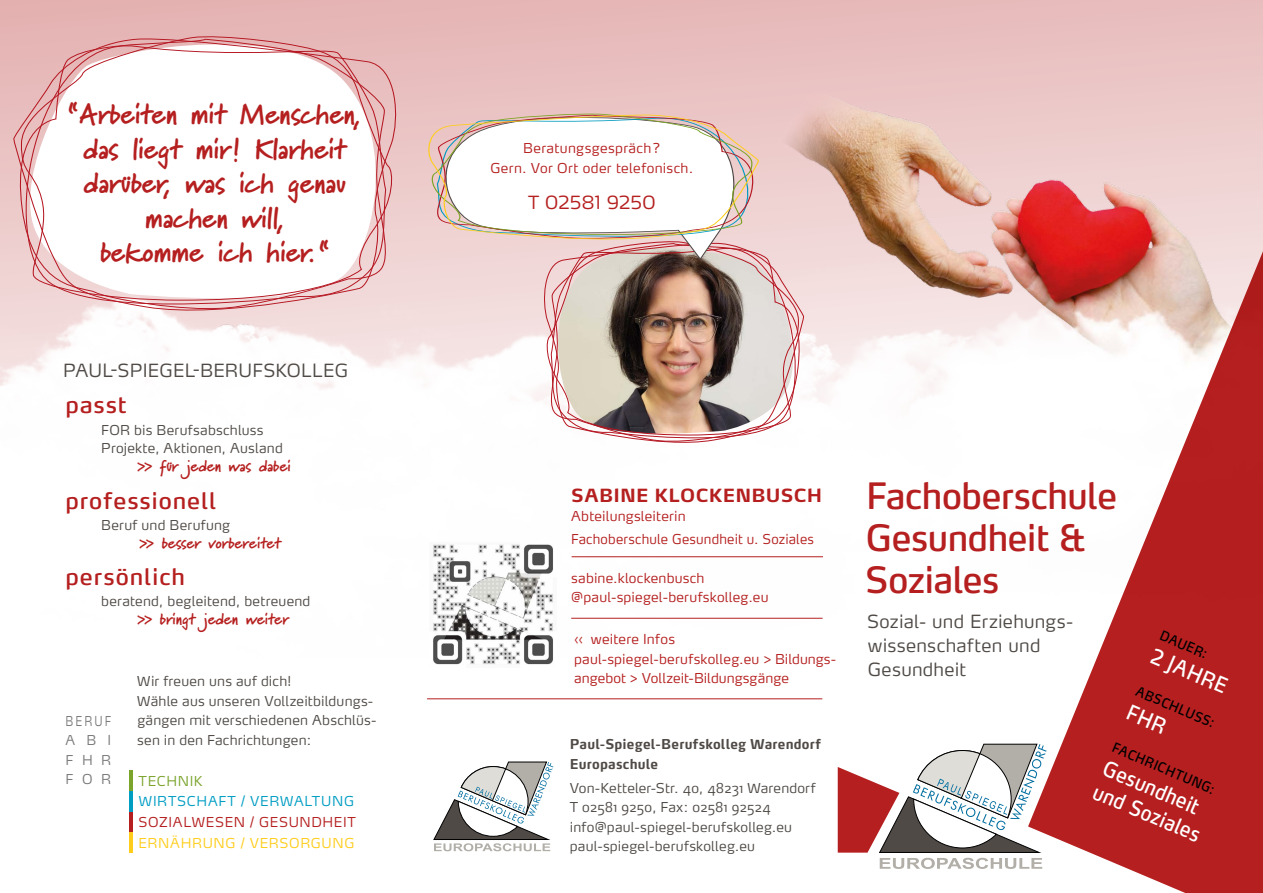
<style>
.page{position:relative;width:1263px;height:893px;background:#fff}
.page>*{position:absolute;margin:0;border:0;box-sizing:border-box;transform-origin:0 0}
.t1{font:36px/42px "Max Pro";letter-spacing:-.015em;color:#b51f1f;scale:.95 1}
.t2{font:700 26.85px/34.5px "Gekritzel";letter-spacing:.015em;color:#b51f1f;text-align:center}
.t3{font:22.5px "Max Pro";letter-spacing:.04em;color:#b51f1f}
.t4{font:21px/25.2px "Max Pro";color:#fff;scale:.87 1}
.t5{font:300 18px/24px "Max Pro";letter-spacing:.015em;color:#4f4a46}
.t6{font:700 18px "Max Pro";letter-spacing:.02em;color:#b51f1f}
.t7{font:300 18px "Max Pro";letter-spacing:.02em;color:#b51f1f}
.t8{font:700 15px "Gekritzel";letter-spacing:.005em;color:#b51f1f}
.t9{font:300 13.5px/19.5px "Max Pro";letter-spacing:.015em;color:#4f4a46}
.t10{font:300 13.5px/19.5px "Max Pro";letter-spacing:.015em;color:#b51f1f}
.t11{font:700 13.5px/19.5px "Max Pro";letter-spacing:.015em;color:#4f4a46;scale:.95 1}
.t12{font:13.5px "Max Pro";color:#000;scale:.87 1}
.t13{font:300 13.5px "Max Pro";letter-spacing:.045em;color:#b51f1f}
.t14{font:300 13.5px "Max Pro";letter-spacing:.05em;color:#009dc3}
.t15{font:300 13.5px "Max Pro";letter-spacing:.045em;color:#ffcd1c}
.t16{font:300 13.5px/19.5px "Max Pro";letter-spacing:.635em;color:#7c7b7b;text-align:justify;scale:.8 1}
.t17{font:300 13.5px "Max Pro";letter-spacing:.045em;color:#7ba42d}
</style>
<div class="page">
<img style="left:0;top:0;width:1263px;height:853px">
<svg style="left:1028px;top:220px;width:235px;height:673px;fill:#b51f1f"></svg>
<div style="left:18px;top:21px;width:380px;height:14px;background:#e5b5b5"></div>
<svg style="left:13px;top:35px;width:387px;height:279px"></svg>
<hr style="left:427px;top:698px;width:395px;height:1px;background:#b51f1f">
<hr style="left:571px;top:618px;width:252px;height:1px;background:#b51f1f">
<svg style="left:838px;top:744px;width:208px;height:125px"></svg>
<img style="left:429px;top:543px;width:128px;height:125px">
<img style="left:543px;top:240px;width:261px;height:206px">
<hr style="left:572px;top:556px;width:251px;height:1px;background:#b51f1f">
<hr style="left:129px;top:771px;width:3px;height:20px;background:#7ba42d">
<hr style="left:129px;top:791px;width:3px;height:21px;background:#009dc3">
<hr style="left:129px;top:812px;width:3px;height:20px;background:#b51f1f">
<hr style="left:129px;top:832px;width:3px;height:21px;background:#ffcd1c">
<svg style="left:433px;top:762px;width:120px;height:89px"></svg>
<svg style="left:426px;top:108px;width:321px;height:152px;background:#dfbbbb"></svg>
<svg style="left:425px;top:112px;width:342px;height:132px"></svg>
<svg style="left:1126px;top:705px;width:41px;height:29px"></svg>
<h2 class="t2" style="left:69px;top:97px;width:294px">“ Arbeiten mit Menschen, das liegt mir! Klarheit darüber, was ich genau machen will,<br>bekomme ich hier.“</h2>
<h3 class="t5" style="left:63px;top:358px;width:286px">PAUL-SPIEGEL-BERUFSKOLLEG</h3>
<h3 class="t3" style="left:65px;top:390px;width:63px">passt</h3>
<p class="t9" style="left:101px;top:421px;width:183px;line-height:18px">FOR bis Berufsabschluss<br>Projekte, Aktionen, Ausland</p>
<p class="t8" style="left:137px;top:457px;width:155px">&gt;&gt; für jeden was dabei</p>
<h3 class="t3" style="left:65px;top:486px;width:152px">professionell</h3>
<p class="t9" style="left:101px;top:515px;width:130px">Beruf und Berufung</p>
<p class="t8" style="left:139px;top:534px;width:143px">&gt;&gt; besser vorbereitet</p>
<h3 class="t3" style="left:65px;top:563px;width:121px">persönlich</h3>
<p class="t9" style="left:101px;top:591px;width:211px">beratend, begleitend, betreuend</p>
<p class="t8" style="left:137px;top:610px;width:153px">&gt;&gt; bringt jeden weiter</p>
<p class="t16" style="left:65px;top:711px;width:59px">BERUF ABI FHR FOR</p>
<p class="t9" style="left:137px;top:671px;width:241px">Wir freuen uns auf dich!<br>Wähle aus unseren Vollzeitbildungs&shy;gängen mit verschiedenen Abschlüs&shy;sen in den Fachrichtungen:</p>
<p class="t17" style="left:138px;top:772px;width:66px">TECHNIK</p>
<p class="t14" style="left:138px;top:793px;width:217px">WIRTSCHAFT / VERWALTUNG</p>
<p class="t13" style="left:138px;top:813px;width:219px">SOZIALWESEN / GESUNDHEIT</p>
<p class="t15" style="left:138px;top:835px;width:217px">ERNÄHRUNG / VERSORGUNG</p>
<p class="t10" style="left:490px;top:139px;width:204px;text-align:center">Beratungsgespräch?<br>Gern. Vor Ort oder telefonisch.</p>
<h3 class="t7" style="left:528px;top:191px;width:129px">T 02581 9250</h3>
<h3 class="t6" style="left:571px;top:484px;width:253px">SABINE KLOCKENBUSCH</h3>
<p class="t10" style="left:571px;top:505px;width:244px;line-height:22.5px">Abteilungsleiterin<br>Fachoberschule Gesundheit u. Soziales</p>
<p class="t10" style="left:571px;top:568px;width:199px">sabine.klockenbusch @paul-spiegel-berufskolleg.eu</p>
<p class="t10" style="left:574px;top:629px;width:264px">‹‹ weitere Infos paul-spiegel-berufskolleg.eu &gt; Bildungs&shy;angebot &gt; Vollzeit-Bildungsgänge</p>
<p class="t11" style="left:570px;top:734px;width:266px">Paul-Spiegel-Berufskolleg Warendorf<br>Europaschule</p>
<p class="t9" style="left:570px;top:778px;width:247px">Von-Ketteler-Str. 40, 48231 Warendorf T 02581 9250, Fax: 02581 92524 info@paul-spiegel-berufskolleg.eu paul-spiegel-berufskolleg.eu</p>
<h1 class="t1" style="left:865px;top:474px;width:267px">Fachoberschule<br>Gesundheit &amp;<br>Soziales</h1>
<h3 class="t5" style="left:867px;top:609px;width:208px">Sozial- und Erziehungs&shy;wissenschaften und<br>Gesundheit</h3>
<p class="t12" style="left:1164px;top:627px;width:59px;rotate:23deg">DAUER:</p>
<h3 class="t4" style="left:1157px;top:643px;width:95px;rotate:23deg">2 JAHRE</h3>
<p class="t12" style="left:1140px;top:683px;width:98px;rotate:23deg">ABSCHLUSS:</p>
<p class="t12" style="left:1116px;top:739px;width:128px;rotate:23deg">FACHRICHTUNG:</p>
<h3 class="t4" style="left:1109px;top:755px;width:133px;rotate:23deg">Gesundheit und Soziales</h3>
</div>
